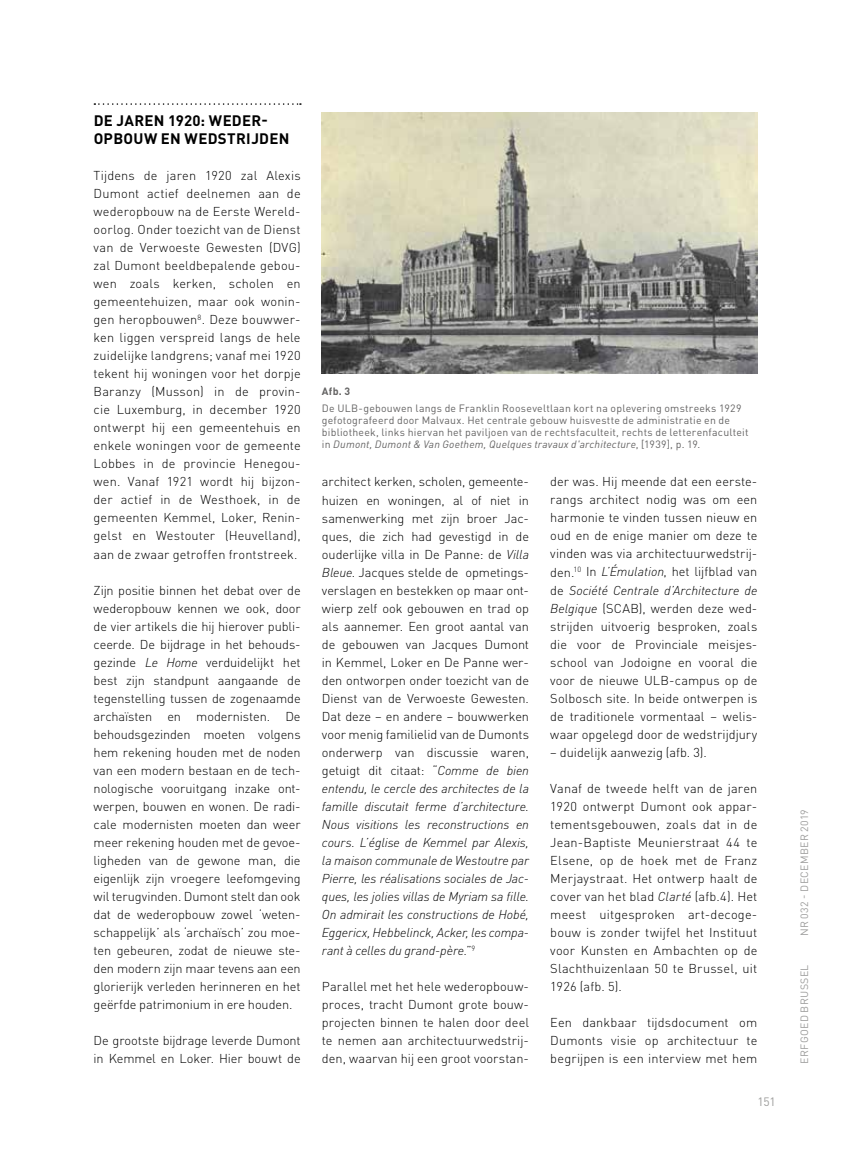
<style>
.page{position:relative;width:851px;height:1149px;background:#fff}
.page>*{position:absolute;margin:0;border:0;box-sizing:border-box;transform-origin:0 0}
.t1{font:700 15px/18px "DINOT";letter-spacing:.015em;color:#000}
.t2{font:300 12.75px/18px "DINOT";color:#000;text-align:justify}
.t3{font:12px "DINOT";color:#9d9d9c}
.t4{font:10.5px/12px "DINOT";letter-spacing:.02em;color:#646363}
.t5{font:10.5px "DINOT";letter-spacing:.035em;color:#9d9d9c}
.t6{font:700 10.5px "DINOT";color:#646363}
.s1{font-style:italic}
</style>
<div class="page">
<svg style="left:94px;top:103px;width:207px;height:2px"></svg>
<img style="left:322px;top:113px;width:435px;height:260px">
<p class="t1" style="left:94px;top:111px;width:197px">DE JAREN 1920: WEDER-<br>OPBOUW EN WEDSTRIJDEN</p>
<p class="t2" style="left:94px;top:166px;width:208px">Tijdens de jaren 1920 zal Alexis Dumont actief deelnemen aan de wederopbouw na de Eerste Wereld&shy;oorlog. Onder toezicht van de Dienst van de Verwoeste Gewesten (DVG) zal Dumont beeldbepalende gebou&shy;wen zoals kerken, scholen en gemeentehuizen, maar ook wonin&shy;gen heropbouwen<sup>8</sup>. Deze bouwwer&shy;ken liggen verspreid langs de hele zuidelijke landgrens; vanaf mei 1920 tekent hij woningen voor het dorpje Baranzy (Musson) in de provin&shy;cie Luxemburg, in december 1920 ontwerpt hij een gemeentehuis en enkele woningen voor de gemeente Lobbes in de provincie Henegou&shy;wen. Vanaf 1921 wordt hij bijzon&shy;der actief in de Westhoek, in de gemeenten Kemmel, Loker, Renin&shy;gelst en Westouter (Heuvelland), aan de zwaar getroffen frontstreek.</p>
<p class="t2" style="left:94px;top:580px;width:208px">Zijn positie binnen het debat over de wederopbouw kennen we ook, door de vier artikels die hij hierover publi&shy;ceerde. De bijdrage in het behouds&shy;gezinde <span class="s1">Le Home</span> verduidelijkt het best zijn standpunt aangaande de tegenstelling tussen de zogenaamde archaïsten en modernisten. De behoudsgezinden moeten volgens hem rekening houden met de noden van een modern bestaan en de tech&shy;nologische vooruitgang inzake ont&shy;werpen, bouwen en wonen. De radi&shy;cale modernisten moeten dan weer meer rekening houden met de gevoe&shy;ligheden van de gewone man, die eigenlijk zijn vroegere leefomgeving wil terugvinden. Dumont stelt dan ook dat de wederopbouw zowel ‘weten&shy;schappelijk’ als ‘archaïsch’ zou moe&shy;ten gebeuren, zodat de nieuwe ste&shy;den modern zijn maar tevens aan een glorierijk verleden herinneren en het geërfde patrimonium in ere houden.</p>
<p class="t2" style="left:94px;top:1030px;width:208px">De grootste bijdrage leverde Dumont in Kemmel en Loker. Hier bouwt de</p>
<p class="t6" style="left:322px;top:384px;width:30px">Afb. 3</p>
<p class="t4" style="left:322px;top:401px;width:428px">De ULB-gebouwen langs de Franklin Rooseveltlaan kort na oplevering omstreeks 1929 gefotografeerd door Malvaux. Het centrale gebouw huisvestte de administratie en de bibliotheek, links hiervan het paviljoen van de rechtsfaculteit, rechts de letterenfaculteit in <span class="s1">Dumont, Dumont &amp; Van Goethem, Quelques travaux d'architecture</span>, [1939], p. 19.</p>
<p class="t2" style="left:322px;top:472px;width:208px;text-align:left">architect kerken, scholen, gemeente&shy;huizen en woningen, al of niet in samenwerking met zijn broer Jac&shy;ques, die zich had gevestigd in de ouderlijke villa in De Panne: de <span class="s1">Villa Bleue</span>. Jacques stelde de opmetings&shy;verslagen en bestekken op maar ont&shy;wierp zelf ook gebouwen en trad op als aannemer. Een groot aantal van de gebouwen van Jacques Dumont in Kemmel, Loker en De Panne wer&shy;den ontworpen onder toezicht van de Dienst van de Verwoeste Gewesten.<br>Dat deze – en andere – bouwwerken voor menig familielid van de Dumonts onderwerp van discussie waren, getuigt dit citaat: “<span class="s1">Comme de bien entendu, le cercle des architectes de la famille discutait ferme d’architecture.<br>Nous visitions les reconstructions en cours. L’église de Kemmel par Alexis, la maison communale de Westoutre par Pierre, les réalisations sociales de Jac&shy;ques, les jolies villas de Myriam sa fille.<br>On admirait les constructions de Hobé, Eggericx, Hebbelinck, Acker, les compa&shy;rant à celles du grand-père.</span>”<sup>9</sup></p>
<p class="t2" style="left:322px;top:976px;width:208px">Parallel met het hele wederopbouw&shy;proces, tracht Dumont grote bouw&shy;projecten binnen te halen door deel te nemen aan architectuurwedstrij&shy;den, waarvan hij een groot voorstan-</p>
<p class="t2" style="left:550px;top:472px;width:208px">der was. Hij meende dat een eerste&shy;rangs architect nodig was om een harmonie te vinden tussen nieuw en oud en de enige manier om deze te vinden was via architectuurwedstrij&shy;den.<sup>10</sup> In <span class="s1">L’</span><span class="s1">É</span><span class="s1">mulation</span>, het lijfblad van de <span class="s1">Société Centrale d’Architecture de Belgique</span> (SCAB), werden deze wed&shy;strijden uitvoerig besproken, zoals die voor de Provinciale meisjes&shy;school van Jodoigne en vooral die voor de nieuwe ULB-campus op de Solbosch site. In beide ontwerpen is de traditionele vormentaal – welis&shy;waar opgelegd door de wedstrijdjury</p>
<p class="t2" style="left:550px;top:742px;width:158px">– duidelijk aanwezig (afb. 3).</p>
<p class="t2" style="left:550px;top:778px;width:208px">Vanaf de tweede helft van de jaren 1920 ontwerpt Dumont ook appar&shy;tementsgebouwen, zoals dat in de Jean-Baptiste Meunierstraat 44 te Elsene, op de hoek met de Franz Merjaystraat. Het ontwerp haalt de cover van het blad <span class="s1">Clarté</span> (afb.4). Het meest uitgesproken art-decoge&shy;bouw is zonder twijfel het Instituut voor Kunsten en Ambachten op de Slachthuizenlaan 50 te Brussel, uit 1926 (afb. 5).</p>
<p class="t2" style="left:550px;top:1012px;width:208px">Een dankbaar tijdsdocument om Dumonts visie op architectuur te begrijpen is een interview met hem</p>
<p class="t3" style="left:757px;top:1094px;width:20px">151</p>
<p class="t5" style="left:797px;top:935px;width:128px;rotate:-90deg">NR 032 - DECEMBER 2019</p>
<p class="t5" style="left:797px;top:1063px;width:101px;rotate:-90deg">ERFGOED BRUSSEL</p>
</div>
